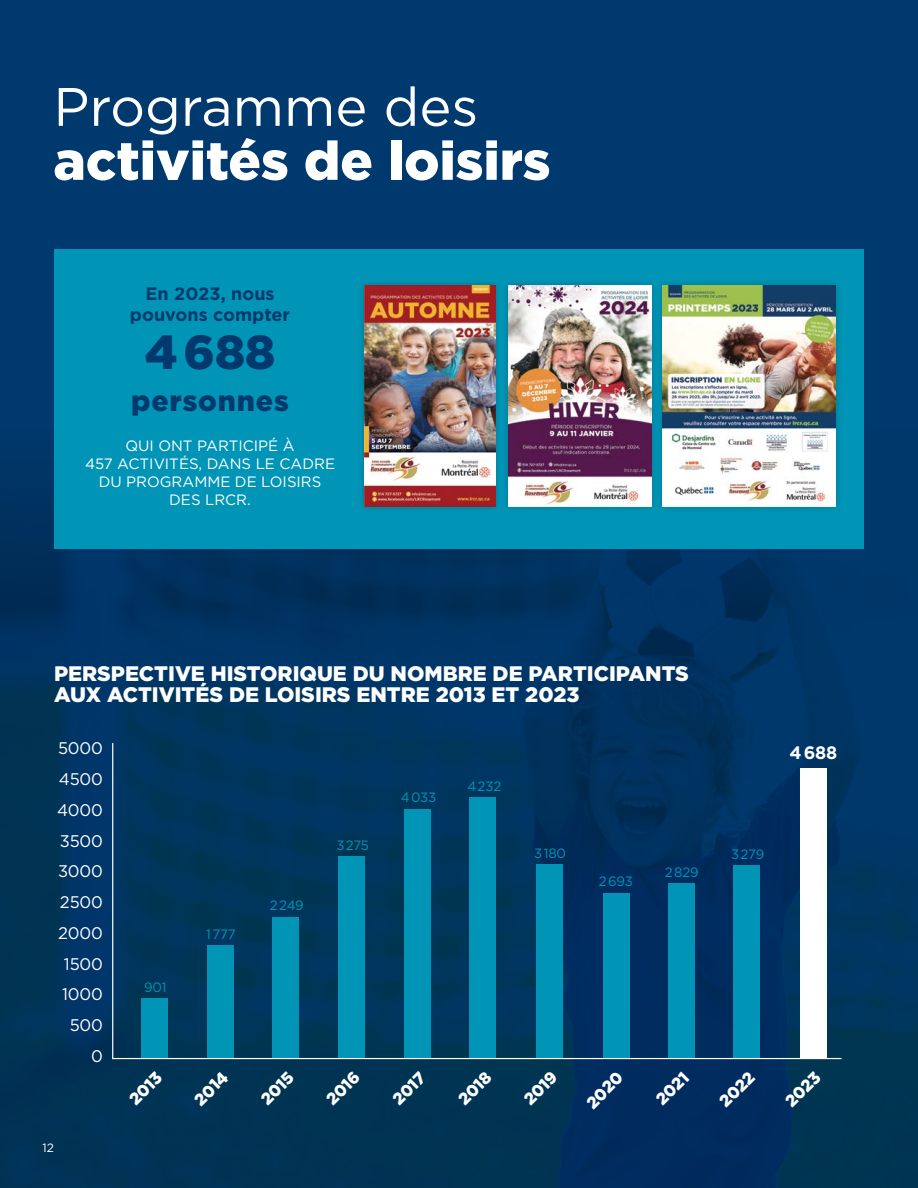
<style>
.page{position:relative;width:918px;height:1188px;background:#00396d}
.page>*{position:absolute;margin:0;border:0;box-sizing:border-box;transform-origin:0 0}
.t1{font:900 54px "Gotham";color:#fff}
.t2{font:54px "Gotham HTF";color:#fff}
.t3{font:900 47.7px "Gotham HTF";color:#00396d}
.t4{font:900 28.65px "Gotham HTF";letter-spacing:.03em;color:#00396d}
.t5{font:900 21px/21px "Gotham HTF";color:#fff}
.t6{font:700 18px/21px "Gotham HTF";color:#00396d;text-align:center}
.t7{font:700 18px "Gotham";color:#fff}
.t8{font:900 16.8px "Gotham HTF";color:#fff}
.t9{font:16.8px/30.8px "Gotham HTF";letter-spacing:-.01em;color:#fff;text-align:right}
.t10{font:15px/18px "Gotham HTF";color:#fff;text-align:center}
.t11{font:13.5px "Gotham HTF";letter-spacing:-.01em;color:#0095b6}
.t12{font:12px "Gotham";color:#fff}
</style>
<div class="page">
<img style="left:0;top:495px;width:918px;height:693px">
<svg style="left:112px;top:742px;width:731px;height:318px"></svg>
<div style="left:54px;top:249px;width:810px;height:299px;background:#0095b6"></div>
<div style="left:357px;top:278px;width:145px;height:235px;background:#000;opacity:.22"></div>
<img style="left:365px;top:286px;width:130px;height:221px">
<div style="left:654px;top:277px;width:190px;height:238px;background:#000;opacity:.22"></div>
<img style="left:662px;top:286px;width:173px;height:221px">
<div style="left:501px;top:278px;width:157px;height:235px;background:#000;opacity:.22"></div>
<img style="left:508px;top:286px;width:143px;height:221px">
<h1 class="t2" style="left:53px;top:77px;width:426px">Programme des</h1>
<h1 class="t1" style="left:53px;top:123px;width:499px">activités de loisirs</h1>
<p class="t6" style="left:130px;top:283px;width:162px">En 2023, nous pouvons compter</p>
<h2 class="t3" style="left:145px;top:325px;width:132px">4688</h2>
<h3 class="t4" style="left:131px;top:385px;width:159px">personnes</h3>
<p class="t10" style="left:85px;top:436px;width:252px">QUI ONT PARTICIPÉ À<br>457 ACTIVITÉS, DANS LE CADRE<br>DU PROGRAMME DE LOISIRS<br>DES LRCR.</p>
<p class="t5" style="left:54px;top:662px;width:637px">PERSPECTIVE HISTORIQUE DU NOMBRE DE PARTICIPANTS<br>AUX ACTIVITÉS DE LOISIRS ENTRE 2013 ET 2023</p>
<p class="t9" style="left:57px;top:733px;width:47px">5000<br>4500<br>4000<br>3500<br>3000<br>2500<br>2000<br>1500<br>1000<br>500<br>0</p>
<p class="t12" style="left:43px;top:1140px;width:13px">12</p>
<p class="t11" style="left:144px;top:980px;width:24px">901</p>
<p class="t8" style="left:125px;top:1095px;width:40px;rotate:-45deg">2013</p>
<p class="t11" style="left:206px;top:926px;width:31px">1777</p>
<p class="t11" style="left:270px;top:897px;width:35px">2249</p>
<p class="t11" style="left:336px;top:838px;width:34px">3275</p>
<p class="t11" style="left:401px;top:789px;width:37px">4033</p>
<p class="t11" style="left:467px;top:779px;width:35px">4232</p>
<p class="t11" style="left:534px;top:846px;width:33px">3180</p>
<p class="t11" style="left:599px;top:874px;width:36px">2693</p>
<p class="t11" style="left:665px;top:865px;width:35px">2829</p>
<p class="t8" style="left:190px;top:1096px;width:41px;rotate:-45deg">2014</p>
<p class="t8" style="left:257px;top:1095px;width:40px;rotate:-45deg">2015</p>
<p class="t8" style="left:322px;top:1095px;width:41px;rotate:-45deg">2016</p>
<p class="t8" style="left:389px;top:1095px;width:40px;rotate:-45deg">2017</p>
<p class="t8" style="left:454px;top:1095px;width:40px;rotate:-45deg">2018</p>
<p class="t8" style="left:520px;top:1095px;width:41px;rotate:-45deg">2019</p>
<p class="t8" style="left:582px;top:1099px;width:45px;rotate:-45deg">2020</p>
<p class="t8" style="left:652px;top:1095px;width:40px;rotate:-45deg">2021</p>
<p class="t7" style="left:790px;top:741px;width:49px">4 688</p>
<p class="t11" style="left:731px;top:847px;width:35px">3279</p>
<p class="t8" style="left:715px;top:1097px;width:44px;rotate:-45deg">2022</p>
<p class="t8" style="left:781px;top:1097px;width:44px;rotate:-45deg">2023</p>
</div>
